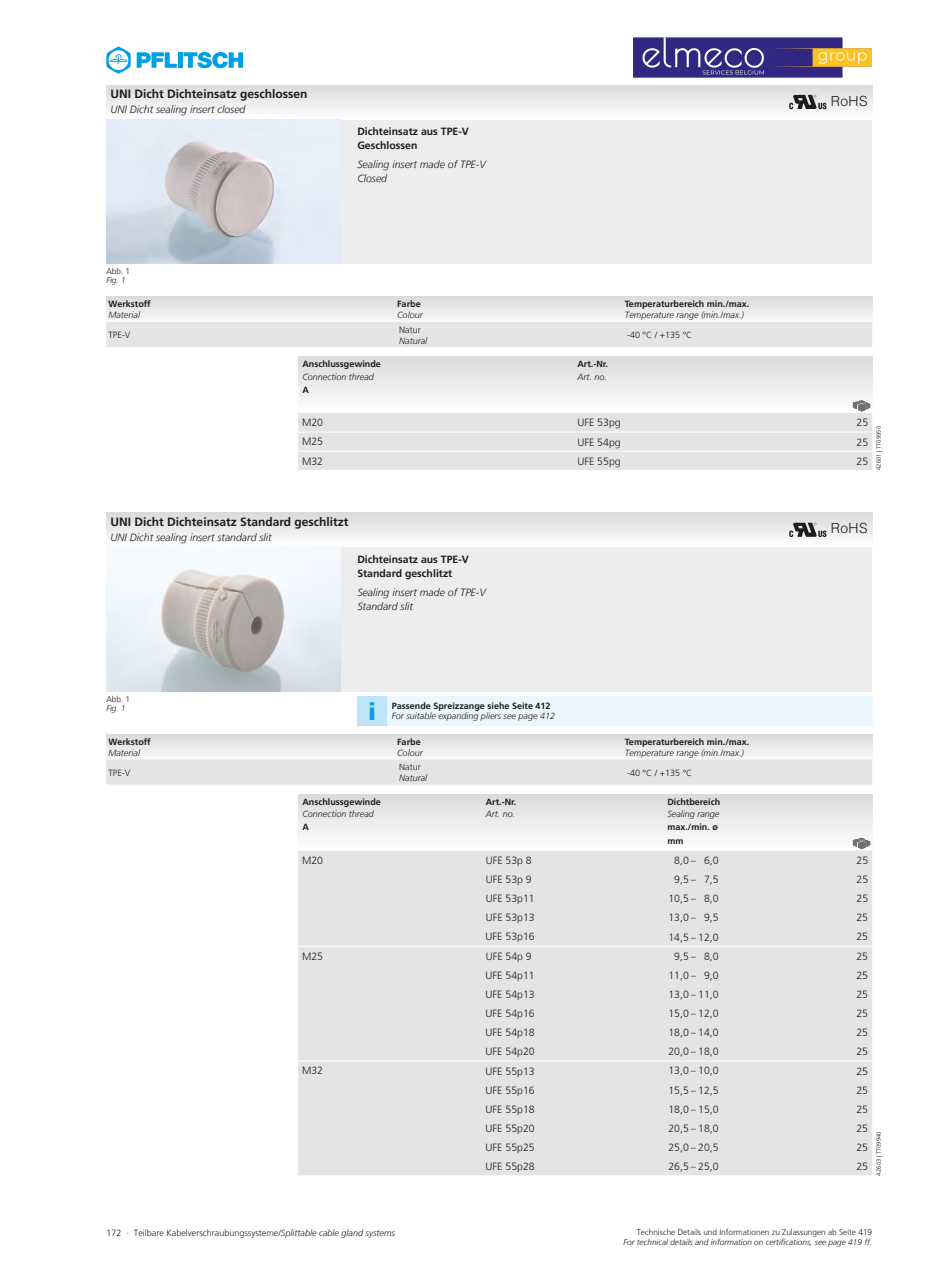
<style>
.page{position:relative;width:936px;height:1263px;background:#fff}
.page>*{position:absolute;margin:0;border:0;box-sizing:border-box;transform-origin:0 0}
.t1{font:900 24px "Frutiger LT Com";color:#009fe3}
.t2{font:300 13.95px "Helvetica";letter-spacing:.03em;color:#1d1d1b}
.t3{font:700 12px "Frutiger LT Com";color:#1d1d1b}
.t4{font:300 10.5px "Frutiger LT Com";color:#1d1d1b}
.t5{font:italic 300 10.5px/13.5px "Frutiger LT Com";color:#1d1d1b}
.t6{font:700 10.5px/13.5px "Frutiger LT Com";color:#1d1d1b}
.t7{font:italic 300 9px "Frutiger LT Com";color:#1d1d1b}
.t8{font:700 9px/13.6px "Frutiger LT Com";color:#1d1d1b}
.t9{font:300 9px "Frutiger LT Com";color:#1d1d1b}
.t10{font:italic 300 8.25px "Frutiger LT Com";color:#1d1d1b}
.t11{font:300 8.25px "Frutiger LT Com";color:#1d1d1b}
.t12{font:300 6px "Frutiger LT Com";color:#1d1d1b}
.s1{font-style:italic}
</style>
<div class="page">
<svg style="left:137px;top:52px;width:40px;height:16px"></svg>
<hr style="left:178px;top:52px;width:4px;height:16px;background:#009fe3">
<svg style="left:183px;top:52px;width:60px;height:16px"></svg>
<svg style="left:106px;top:47px;width:25px;height:26px"></svg>
<div style="left:298px;top:356px;width:574px;height:57px;background:linear-gradient(to right,#e9e9e8,#e9e9e8)"></div>
<svg style="left:298px;top:400px;width:574px;height:70px"></svg>
<div style="left:106px;top:85px;width:766px;height:179px;background:#ededed"></div>
<div style="left:106px;top:85px;width:766px;height:34px;background:linear-gradient(to bottom,#dadada,#fdfdfd)"></div>
<img style="left:106px;top:119px;width:234px;height:145px">
<svg style="left:106px;top:296px;width:766px;height:22px"></svg>
<div style="left:106px;top:322px;width:766px;height:25px;background:#e4e4e3"></div>
<svg style="left:789px;top:95px;width:37px;height:14px"></svg>
<div style="left:298px;top:794px;width:574px;height:56px;background:linear-gradient(to bottom,#dbdada,#fefefe)"></div>
<div style="left:298px;top:850px;width:574px;height:325px;background:#e4e4e3"></div>
<hr style="left:298px;top:946px;width:183px;height:1px;background:#fff">
<hr style="left:481px;top:946px;width:175px;height:1px;background:#fff">
<hr style="left:667px;top:946px;width:183px;height:1px;background:#fff">
<svg style="left:850px;top:946px;width:22px;height:1px"></svg>
<hr style="left:298px;top:1061px;width:183px;height:1px;background:#fff">
<hr style="left:481px;top:1061px;width:175px;height:1px;background:#fff">
<hr style="left:667px;top:1061px;width:183px;height:1px;background:#fff">
<svg style="left:850px;top:1061px;width:22px;height:1px"></svg>
<svg style="left:853px;top:838px;width:16px;height:11px"></svg>
<div style="left:106px;top:513px;width:766px;height:178px;background:#ededed"></div>
<div style="left:106px;top:513px;width:766px;height:34px;background:linear-gradient(to bottom,#dadada,#fdfdfd)"></div>
<img style="left:106px;top:547px;width:234px;height:144px">
<div style="left:106px;top:734px;width:766px;height:30px;background:linear-gradient(to right,#eaeaea,#eaeaea)"></div>
<svg style="left:106px;top:759px;width:766px;height:26px;background:#e4e4e3"></svg>
<div style="left:357px;top:696px;width:30px;height:29px;background:#bde4fa"></div>
<div style="left:387px;top:696px;width:485px;height:29px;background:#ebf7fe"></div>
<svg style="left:789px;top:523px;width:37px;height:14px"></svg>
<img style="left:633px;top:37px;width:238px;height:41px">
<p class="t3" style="left:111px;top:87px;width:198px">UNI Dicht Dichteinsatz geschlossen</p>
<p class="t5" style="left:111px;top:103px;width:136px">UNI Dicht sealing insert closed</p>
<p class="t6" style="left:357px;top:125px;width:113px">Dichteinsatz aus TPE-V<br>Geschlossen</p>
<p class="t5" style="left:357px;top:158px;width:130px">Sealing insert made of TPE-V<br>Closed</p>
<h2 class="t2" style="left:830px;top:89px;width:38px">RoHS</h2>
<p class="t11" style="left:106px;top:266px;width:25px">Abb. 1</p>
<p class="t10" style="left:106px;top:275px;width:21px">Fig. 1</p>
<p class="t8" style="left:108px;top:297px;width:44px">Werkstoff</p>
<p class="t7" style="left:108px;top:309px;width:33px">Material</p>
<p class="t9" style="left:108px;top:330px;width:23px">TPE-V</p>
<p class="t8" style="left:397px;top:297px;width:25px">Farbe</p>
<p class="t7" style="left:397px;top:309px;width:27px">Colour</p>
<p class="t9" style="left:399px;top:324px;width:23px">Natur</p>
<p class="t7" style="left:399px;top:335px;width:29px">Natural</p>
<p class="t8" style="left:625px;top:297px;width:126px">Temperaturbereich min./max.</p>
<p class="t7" style="left:625px;top:309px;width:121px">Temperature range (min./max.)</p>
<p class="t9" style="left:627px;top:330px;width:67px">-40 °C / +135 °C</p>
<p class="t8" style="left:302px;top:357px;width:80px">Anschlussgewinde</p>
<p class="t8" style="left:577px;top:357px;width:32px">Art.-Nr.</p>
<p class="t7" style="left:302px;top:371px;width:73px">Connection thread</p>
<p class="t7" style="left:577px;top:371px;width:31px">Art. no.</p>
<p class="t8" style="left:302px;top:383px;width:8px">A</p>
<p class="t4" style="left:302px;top:417px;width:23px">M20</p>
<p class="t4" style="left:577px;top:416px;width:45px">UFE 53pg</p>
<p class="t4" style="left:856px;top:416px;width:13px">25</p>
<p class="t4" style="left:302px;top:436px;width:23px">M25</p>
<p class="t4" style="left:577px;top:436px;width:45px">UFE 54pg</p>
<p class="t4" style="left:856px;top:436px;width:13px">25</p>
<p class="t4" style="left:302px;top:455px;width:23px">M32</p>
<p class="t4" style="left:577px;top:455px;width:45px">UFE 55pg</p>
<p class="t4" style="left:856px;top:455px;width:13px">25</p>
<p class="t12" style="left:875px;top:470px;width:46px;rotate:-90deg">42601 | TT09950</p>
<p class="t3" style="left:111px;top:515px;width:239px">UNI Dicht Dichteinsatz Standard geschlitzt</p>
<p class="t5" style="left:111px;top:531px;width:163px">UNI Dicht sealing insert standard slit</p>
<p class="t6" style="left:357px;top:553px;width:113px">Dichteinsatz aus TPE-V<br>Standard geschlitzt</p>
<p class="t5" style="left:357px;top:586px;width:130px">Sealing insert made of TPE-V<br>Standard slit</p>
<h2 class="t2" style="left:830px;top:517px;width:38px">RoHS</h2>
<p class="t11" style="left:106px;top:694px;width:25px">Abb. 1</p>
<p class="t10" style="left:106px;top:703px;width:21px">Fig. 1</p>
<p class="t8" style="left:108px;top:735px;width:44px">Werkstoff</p>
<p class="t7" style="left:108px;top:747px;width:33px">Material</p>
<p class="t9" style="left:108px;top:767px;width:23px">TPE-V</p>
<h1 class="t1" style="left:368px;top:697px;width:10px">i</h1>
<p class="t8" style="left:392px;top:699px;width:160px">Passende Spreizzange siehe Seite 412</p>
<p class="t7" style="left:392px;top:711px;width:165px">For suitable expanding pliers see page 412</p>
<p class="t8" style="left:397px;top:735px;width:25px">Farbe</p>
<p class="t7" style="left:397px;top:747px;width:27px">Colour</p>
<p class="t9" style="left:399px;top:762px;width:23px">Natur</p>
<p class="t7" style="left:399px;top:773px;width:29px">Natural</p>
<p class="t8" style="left:625px;top:735px;width:126px">Temperaturbereich min./max.</p>
<p class="t7" style="left:625px;top:747px;width:121px">Temperature range (min./max.)</p>
<p class="t9" style="left:627px;top:767px;width:67px">-40 °C / +135 °C</p>
<p class="t8" style="left:302px;top:795px;width:80px">Anschlussgewinde</p>
<p class="t8" style="left:485px;top:795px;width:32px">Art.-Nr.</p>
<p class="t8" style="left:667px;top:795px;width:54px">Dichtbereich</p>
<p class="t7" style="left:302px;top:809px;width:73px">Connection thread</p>
<p class="t7" style="left:485px;top:809px;width:31px">Art. no.</p>
<p class="t7" style="left:667px;top:809px;width:54px">Sealing range</p>
<p class="t8" style="left:302px;top:820px;width:8px">A</p>
<p class="t8" style="left:667px;top:820px;width:52px">max./min. ø mm</p>
<p class="t4" style="left:302px;top:854px;width:23px">M20</p>
<p class="t4" style="left:485px;top:854px;width:48px">UFE 53p 8</p>
<p class="t4" style="left:674px;top:854px;width:46px">8,0 – 6,0</p>
<p class="t4" style="left:856px;top:854px;width:13px">25</p>
<p class="t4" style="left:485px;top:873px;width:48px">UFE 53p 9</p>
<p class="t4" style="left:674px;top:873px;width:46px">9,5 – 7,5</p>
<p class="t4" style="left:856px;top:873px;width:13px">25</p>
<p class="t4" style="left:485px;top:892px;width:51px">UFE 53p11</p>
<p class="t4" style="left:668px;top:892px;width:52px">10,5 – 8,0</p>
<p class="t4" style="left:856px;top:892px;width:13px">25</p>
<p class="t4" style="left:485px;top:912px;width:51px">UFE 53p13</p>
<p class="t4" style="left:668px;top:912px;width:52px">13,0 – 9,5</p>
<p class="t4" style="left:856px;top:912px;width:13px">25</p>
<p class="t4" style="left:485px;top:931px;width:51px">UFE 53p16</p>
<p class="t4" style="left:668px;top:931px;width:52px">14,5 – 12,0</p>
<p class="t4" style="left:856px;top:931px;width:13px">25</p>
<p class="t4" style="left:302px;top:950px;width:23px">M25</p>
<p class="t4" style="left:485px;top:950px;width:48px">UFE 54p 9</p>
<p class="t4" style="left:674px;top:950px;width:46px">9,5 – 8,0</p>
<p class="t4" style="left:856px;top:950px;width:13px">25</p>
<p class="t4" style="left:485px;top:969px;width:51px">UFE 54p11</p>
<p class="t4" style="left:668px;top:969px;width:52px">11,0 – 9,0</p>
<p class="t4" style="left:856px;top:969px;width:13px">25</p>
<p class="t4" style="left:485px;top:988px;width:51px">UFE 54p13</p>
<p class="t4" style="left:668px;top:988px;width:52px">13,0 – 11,0</p>
<p class="t4" style="left:856px;top:988px;width:13px">25</p>
<p class="t4" style="left:485px;top:1007px;width:51px">UFE 54p16</p>
<p class="t4" style="left:668px;top:1007px;width:52px">15,0 – 12,0</p>
<p class="t4" style="left:856px;top:1007px;width:13px">25</p>
<p class="t4" style="left:485px;top:1026px;width:51px">UFE 54p18</p>
<p class="t4" style="left:668px;top:1026px;width:52px">18,0 – 14,0</p>
<p class="t4" style="left:856px;top:1026px;width:13px">25</p>
<p class="t4" style="left:485px;top:1045px;width:51px">UFE 54p20</p>
<p class="t4" style="left:668px;top:1045px;width:52px">20,0 – 18,0</p>
<p class="t4" style="left:856px;top:1045px;width:13px">25</p>
<p class="t4" style="left:302px;top:1065px;width:23px">M32</p>
<p class="t4" style="left:485px;top:1065px;width:51px">UFE 55p13</p>
<p class="t4" style="left:668px;top:1065px;width:52px">13,0 – 10,0</p>
<p class="t4" style="left:856px;top:1065px;width:13px">25</p>
<p class="t4" style="left:485px;top:1084px;width:51px">UFE 55p16</p>
<p class="t4" style="left:668px;top:1084px;width:52px">15,5 – 12,5</p>
<p class="t4" style="left:856px;top:1084px;width:13px">25</p>
<p class="t4" style="left:485px;top:1103px;width:51px">UFE 55p18</p>
<p class="t4" style="left:668px;top:1103px;width:52px">18,0 – 15,0</p>
<p class="t4" style="left:856px;top:1103px;width:13px">25</p>
<p class="t4" style="left:485px;top:1122px;width:51px">UFE 55p20</p>
<p class="t4" style="left:668px;top:1122px;width:52px">20,5 – 18,0</p>
<p class="t4" style="left:856px;top:1122px;width:13px">25</p>
<p class="t4" style="left:485px;top:1141px;width:51px">UFE 55p25</p>
<p class="t4" style="left:668px;top:1141px;width:52px">25,0 – 20,5</p>
<p class="t4" style="left:856px;top:1141px;width:13px">25</p>
<p class="t4" style="left:485px;top:1160px;width:51px">UFE 55p28</p>
<p class="t4" style="left:668px;top:1160px;width:52px">26,5 – 25,0</p>
<p class="t4" style="left:856px;top:1160px;width:13px">25</p>
<p class="t12" style="left:875px;top:1175px;width:46px;rotate:-90deg">42603 | TT09940</p>
<p class="t9" style="left:106px;top:1227px;width:290px">172 ∙ Teilbare Kabelverschraubungssysteme/<span class="s1">Splittable cable gland systems</span></p>
<p class="t11" style="left:636px;top:1227px;width:237px">Technische Details und Informationen zu Zulassungen ab Seite 419</p>
<p class="t10" style="left:623px;top:1237px;width:250px">For technical details and information on certifications, see page 419 ff.</p>
</div>
